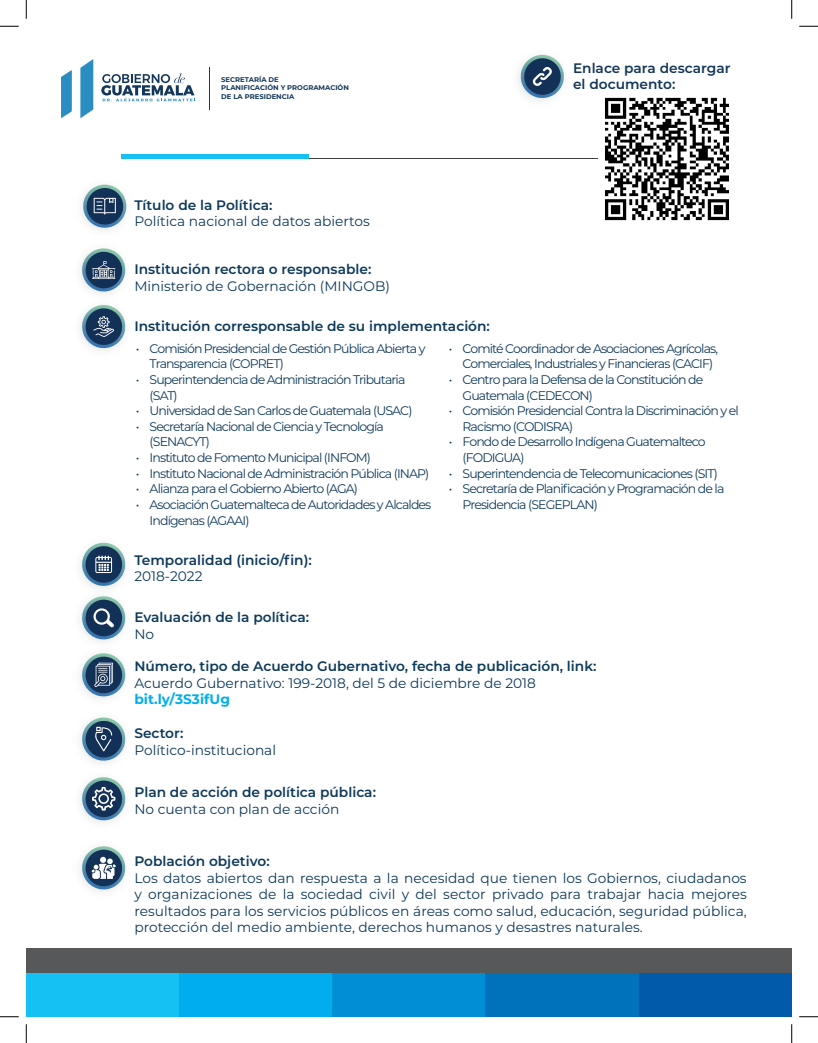
<style>
.page{position:relative;width:818px;height:1043px;background:#fff}
.page>*{position:absolute;margin:0;border:0;box-sizing:border-box;transform-origin:0 0}
.t1{font:13.75px/16.5px "Montserrat";color:#0d3a5b;text-align:justify}
.t2{font:600 13.75px "Montserrat";color:#0d3a5b}
.t3{font:600 13.75px/16.5px "Montserrat";color:#12375a}
.t4{font:700 13.75px "Montserrat";color:#00aeef}
.t5{font:12.5px/15.6px "Montserrat";letter-spacing:-.07em;color:#0d3a5b}
.t6{font:700 6.88px/8.2px "Montserrat";color:#12395c}
</style>
<div class="page">
<div style="left:26px;top:948px;width:765px;height:68px;background:#57585a"></div>
<div style="left:638px;top:973px;width:153px;height:43px;background:#015aaa"></div>
<div style="left:485px;top:973px;width:153px;height:43px;background:#0072bc"></div>
<div style="left:331px;top:973px;width:154px;height:43px;background:#008fd5"></div>
<div style="left:178px;top:973px;width:153px;height:43px;background:#00aeef"></div>
<div style="left:26px;top:973px;width:152px;height:43px;background:#15c0f2"></div>
<hr style="left:121px;top:158px;width:477px;height:1px;background:#3f3f40">
<div style="left:121px;top:154px;width:188px;height:5px;background:#15c0f2"></div>
<hr style="left:209px;top:67px;width:1px;height:43px;background:#11395b">
<svg style="left:61px;top:70px;width:11px;height:48px"></svg>
<svg style="left:80px;top:59px;width:13px;height:59px"></svg>
<svg style="left:101px;top:73px;width:94px;height:29px"></svg>
<svg style="left:81px;top:185px;width:46px;height:26px"></svg>
<svg style="left:518px;top:55px;width:46px;height:45px"></svg>
<img style="left:81px;top:211px;width:45px;height:20px">
<svg style="left:81px;top:248px;width:44px;height:19px"></svg>
<img style="left:80px;top:267px;width:46px;height:84px">
<svg style="left:80px;top:305px;width:46px;height:45px"></svg>
<svg style="left:82px;top:543px;width:43px;height:16px"></svg>
<img style="left:80px;top:559px;width:46px;height:30px">
<svg style="left:80px;top:596px;width:46px;height:20px"></svg>
<img style="left:80px;top:616px;width:46px;height:83px">
<svg style="left:80px;top:653px;width:46px;height:45px"></svg>
<svg style="left:80px;top:717px;width:46px;height:22px"></svg>
<img style="left:80px;top:739px;width:46px;height:24px">
<svg style="left:80px;top:777px;width:46px;height:31px"></svg>
<img style="left:82px;top:808px;width:42px;height:84px">
<svg style="left:80px;top:846px;width:46px;height:45px"></svg>
<img style="left:605px;top:97px;width:124px;height:124px">
<svg style="left:0;top:26px;width:19px;height:1px"></svg>
<svg style="left:799px;top:26px;width:19px;height:1px"></svg>
<svg style="left:0;top:1016px;width:19px;height:1px"></svg>
<svg style="left:799px;top:1016px;width:19px;height:1px"></svg>
<svg style="left:26px;top:0;width:1px;height:19px"></svg>
<svg style="left:26px;top:1024px;width:1px;height:18px"></svg>
<svg style="left:791px;top:0;width:1px;height:19px"></svg>
<svg style="left:791px;top:1024px;width:1px;height:18px"></svg>
<p class="t6" style="left:221px;top:75px;width:129px">SECRETARÍA DE<br>PLANIFICACIÓN Y PROGRAMACIÓN<br>DE LA PRESIDENCIA</p>
<p class="t2" style="left:134px;top:195px;width:139px">Título de la Política:</p>
<p class="t1" style="left:134px;top:213px;width:237px">Política nacional de datos abiertos</p>
<p class="t2" style="left:134px;top:260px;width:238px">Institución rectora o responsable:</p>
<p class="t1" style="left:134px;top:277px;width:257px">Ministerio de Gobernación (MINGOB)</p>
<p class="t2" style="left:134px;top:316px;width:357px">Institución corresponsable de su implementación:</p>
<p class="t3" style="left:573px;top:59px;width:159px">Enlace para descargar el documento:</p>
<p class="t5" style="left:150px;top:340px;width:277px;text-indent:-14px">• Comisión Presidencial de Gestión Pública Abierta y<br>Transparencia (COPRET)</p>
<p class="t5" style="left:150px;top:371px;width:257px;text-indent:-14px">• Superintendencia de Administración Tributaria (SAT)</p>
<p class="t5" style="left:136px;top:402px;width:278px">• Universidad de San Carlos de Guatemala (USAC)</p>
<p class="t5" style="left:150px;top:418px;width:236px;text-indent:-14px">• Secretaría Nacional de Ciencia y Tecnología (SENACYT)</p>
<p class="t5" style="left:136px;top:449px;width:237px">• Instituto de Fomento Municipal (INFOM)</p>
<p class="t5" style="left:136px;top:465px;width:295px">• Instituto Nacional de Administración Pública (INAP)</p>
<p class="t5" style="left:136px;top:480px;width:224px">• Alianza para el Gobierno Abierto (AGA)</p>
<p class="t5" style="left:150px;top:496px;width:283px;text-indent:-14px">• Asociación Guatemalteca de Autoridades y Alcaldes<br>Indígenas (AGAAI)</p>
<p class="t5" style="left:462px;top:340px;width:257px;text-indent:-14px">• Comité Coordinador de Asociaciones Agrícolas,<br>Comerciales, Industriales y Financieras (CACIF)</p>
<p class="t5" style="left:462px;top:371px;width:242px;text-indent:-14px">• Centro para la Defensa de la Constitución de<br>Guatemala (CEDECON)</p>
<p class="t5" style="left:462px;top:402px;width:278px;text-indent:-14px">• Comisión Presidencial Contra la Discriminación y el<br>Racismo (CODISRA)</p>
<p class="t5" style="left:462px;top:434px;width:245px;text-indent:-14px">• Fondo de Desarrollo Indígena Guatemalteco (FODIGUA)</p>
<p class="t5" style="left:449px;top:465px;width:270px">• Superintendencia de Telecomunicaciones (SIT)</p>
<p class="t5" style="left:462px;top:480px;width:263px;text-indent:-14px">• Secretaría de Planificación y Programación de la<br>Presidencia (SEGEPLAN)</p>
<p class="t2" style="left:134px;top:550px;width:179px">Temporalidad (inicio/fin):</p>
<p class="t1" style="left:134px;top:567px;width:70px">2018-2022</p>
<p class="t2" style="left:134px;top:607px;width:176px">Evaluación de la política:</p>
<p class="t1" style="left:134px;top:625px;width:21px">No</p>
<p class="t2" style="left:134px;top:656px;width:463px">Número, tipo de Acuerdo Gubernativo, fecha de publicación, link:</p>
<p class="t1" style="left:134px;top:674px;width:403px">Acuerdo Gubernativo: 199-2018, del 5 de diciembre de 2018</p>
<p class="t4" style="left:134px;top:689px;width:97px">bit.ly/3S3ifUg</p>
<p class="t2" style="left:134px;top:723px;width:50px">Sector:</p>
<p class="t1" style="left:134px;top:741px;width:143px">Político-institucional</p>
<p class="t2" style="left:134px;top:782px;width:243px">Plan de acción de política pública:</p>
<p class="t1" style="left:134px;top:800px;width:206px">No cuenta con plan de acción</p>
<p class="t2" style="left:134px;top:851px;width:137px">Población objetivo:</p>
<p class="t1" style="left:134px;top:869px;width:613px">Los datos abiertos dan respuesta a la necesidad que tienen los Gobiernos, ciudadanos y organizaciones de la sociedad civil y del sector privado para trabajar hacia mejores resultados para los servicios públicos en áreas como salud, educación, seguridad pública, protección del medio ambiente, derechos humanos y desastres naturales.</p>
</div>
